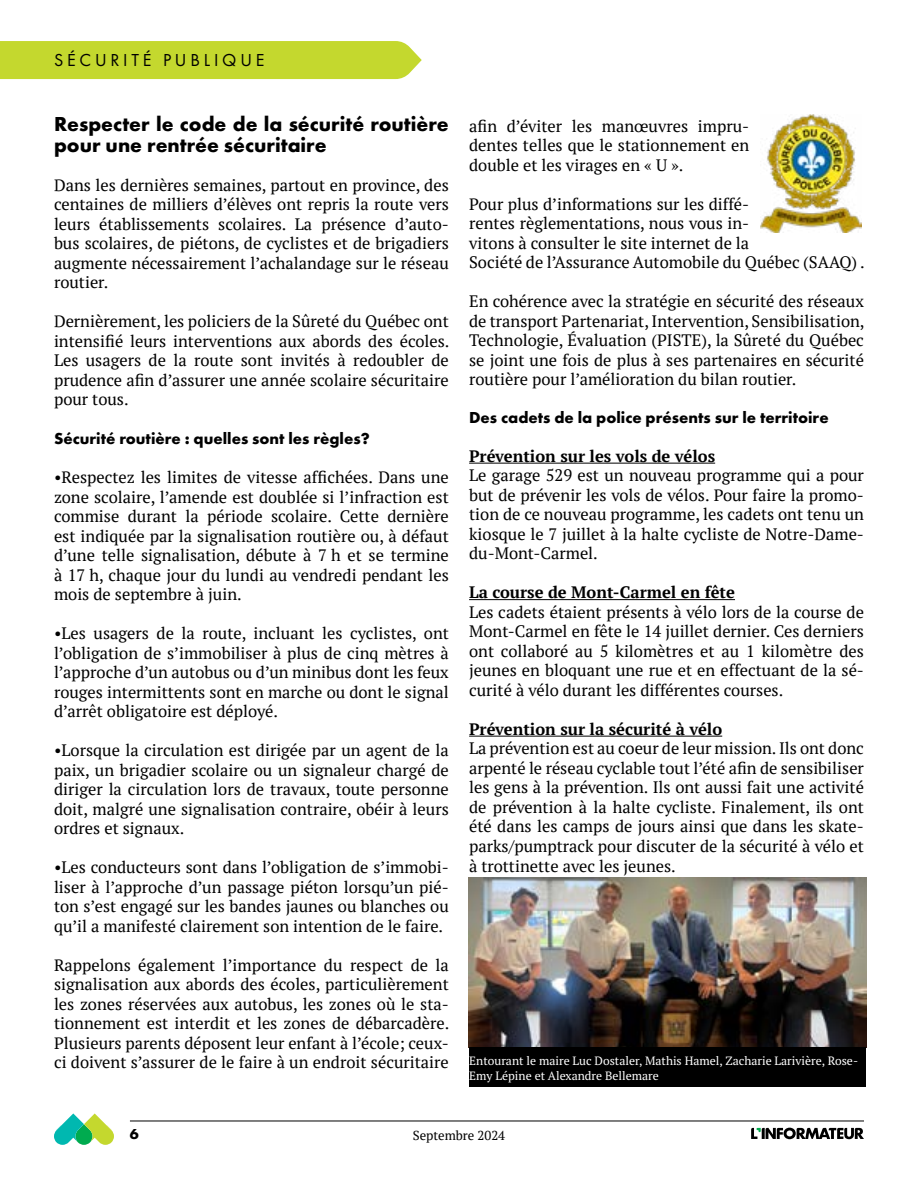
<style>
.page{position:relative;width:918px;height:1188px;background:#fff}
.page>*{position:absolute;margin:0;border:0;box-sizing:border-box;transform-origin:0 0}
.t1{font:700 21px/21px "Futura PT";color:#000}
.t2{font:18px "Futura PT";letter-spacing:.21em;color:#000}
.t3{font:16.5px/19.5px "PT Serif";color:#000;text-align:justify}
.t4{font:700 16.5px "PT Serif";color:#000}
.t5{font:700 16.5px "Futura PT";color:#000}
.t6{font:700 15px "Futura PT";color:#000}
.t7{font:12.9px "PT Serif";color:#000}
.t8{font:12px/15px "PT Serif Pro";color:#fff}
</style>
<div class="page">
<svg style="left:54px;top:1113px;width:60px;height:32px"></svg>
<hr style="left:130px;top:1121px;width:734px;height:1px;background:#000">
<svg style="left:751px;top:1128px;width:113px;height:11px"></svg>
<div style="left:0;top:41px;width:422px;height:38px;background:#c4d82e"></div>
<hr style="left:469px;top:463px;width:246px;height:1px;background:#000">
<hr style="left:469px;top:599px;width:266px;height:1px;background:#000">
<hr style="left:469px;top:736px;width:253px;height:1px;background:#000">
<img style="left:760px;top:115px;width:102px;height:117px">
<img style="left:469px;top:878px;width:397px;height:169px">
<div style="left:469px;top:1047px;width:397px;height:39px;background:#000"></div>
<p class="t2" style="left:54px;top:49px;width:212px">SÉCURITÉ PUBLIQUE</p>
<p class="t1" style="left:54px;top:113px;width:396px">Respecter le code de la sécurité routière pour une rentrée sécuritaire</p>
<p class="t3" style="left:54px;top:175px;width:396px">Dans les dernières semaines, partout en province, des centaines de milliers d’élèves ont repris la route vers leurs établissements scolaires. La présence d’auto&shy;bus scolaires, de piétons, de cyclistes et de brigadiers augmente nécessairement l’achalandage sur le réseau routier.</p>
<p class="t3" style="left:54px;top:312px;width:397px">Dernièrement, les policiers de la Sûreté du Québec ont intensifié leurs interventions aux abords des écoles.<br>Les usagers de la route sont invités à redoubler de prudence afin d’assurer une année scolaire sécuritaire pour tous.</p>
<p class="t5" style="left:54px;top:428px;width:317px">Sécurité routière : quelles sont les règles?</p>
<p class="t3" style="left:54px;top:468px;width:396px">•Respectez les limites de vitesse affichées. Dans une zone scolaire, l’amende est doublée si l’infraction est commise durant la période scolaire. Cette dernière est indiquée par la signalisation routière ou, à défaut d’une telle signalisation, débute à 7 h et se termine à 17 h, chaque jour du lundi au vendredi pendant les mois de septembre à juin.</p>
<p class="t3" style="left:54px;top:624px;width:396px">•Les usagers de la route, incluant les cyclistes, ont l’obligation de s’immobiliser à plus de cinq mètres à l’approche d’un autobus ou d’un minibus dont les feux rouges intermittents sont en marche ou dont le signal d’arrêt obligatoire est déployé.</p>
<p class="t3" style="left:54px;top:741px;width:396px">•Lorsque la circulation est dirigée par un agent de la paix, un brigadier scolaire ou un signaleur chargé de diriger la circulation lors de travaux, toute personne doit, malgré une signalisation contraire, obéir à leurs ordres et signaux.</p>
<p class="t3" style="left:54px;top:858px;width:396px">•Les conducteurs sont dans l’obligation de s’immobi&shy;liser à l’approche d’un passage piéton lorsqu’un pié&shy;ton s’est engagé sur les bandes jaunes ou blanches ou qu’il a manifesté clairement son intention de le faire.</p>
<p class="t3" style="left:54px;top:955px;width:397px">Rappelons également l’importance du respect de la signalisation aux abords des écoles, particulièrement les zones réservées aux autobus, les zones où le sta&shy;tionnement est interdit et les zones de débarcadère.<br>Plusieurs parents déposent leur enfant à l’école; ceux&shy;ci doivent s’assurer de le faire à un endroit sécuritaire</p>
<p class="t3" style="left:469px;top:116px;width:282px">afin d’éviter les manœuvres impru&shy;dentes telles que le stationnement en double et les virages en « U ».</p>
<p class="t3" style="left:469px;top:194px;width:397px;text-align:left">Pour plus d’informations sur les diffé-<br>rentes règlementations, nous vous in-<br>vitons à consulter le site internet de la<br>Société de l’Assurance Automobile du Québec (SAAQ) .</p>
<p class="t3" style="left:469px;top:292px;width:397px">En cohérence avec la stratégie en sécurité des réseaux de transport Partenariat, Intervention, Sensibilisation, Technologie, Évaluation (PISTE), la Sûreté du Québec se joint une fois de plus à ses partenaires en sécurité routière pour l’amélioration du bilan routier.</p>
<p class="t5" style="left:469px;top:407px;width:361px">Des cadets de la police présents sur le territoire</p>
<p class="t4" style="left:469px;top:445px;width:248px">Prévention sur les vols de vélos</p>
<p class="t3" style="left:469px;top:466px;width:396px">Le garage 529 est un nouveau programme qui a pour but de prévenir les vols de vélos. Pour faire la promo&shy;tion de ce nouveau programme, les cadets ont tenu un kiosque le 7 juillet à la halte cycliste de Notre-Dame&shy;du-Mont-Carmel.</p>
<p class="t4" style="left:469px;top:582px;width:267px">La course de Mont-Carmel en fête</p>
<p class="t3" style="left:469px;top:602px;width:396px">Les cadets étaient présents à vélo lors de la course de Mont-Carmel en fête le 14 juillet dernier. Ces derniers ont collaboré au 5 kilomètres et au 1 kilomètre des jeunes en bloquant une rue et en effectuant de la sé&shy;curité à vélo durant les différentes courses.</p>
<p class="t4" style="left:469px;top:718px;width:255px">Prévention sur la sécurité à vélo</p>
<p class="t3" style="left:469px;top:739px;width:396px">La prévention est au coeur de leur mission. Ils ont donc arpenté le réseau cyclable tout l’été afin de sensibiliser les gens à la prévention. Ils ont aussi fait une activité de prévention à la halte cycliste. Finalement, ils ont été dans les camps de jours ainsi que dans les skate&shy;parks/pumptrack pour discuter de la sécurité à vélo et à trottinette avec les jeunes.</p>
<p class="t8" style="left:469px;top:1053px;width:390px">Entourant le maire Luc Dostaler, Mathis Hamel, Zacharie Larivière, Rose-<br>Emy Lépine et Alexandre Bellemare</p>
<p class="t6" style="left:130px;top:1124px;width:10px">6</p>
<p class="t7" style="left:413px;top:1127px;width:94px">Septembre 2024</p>
</div>
